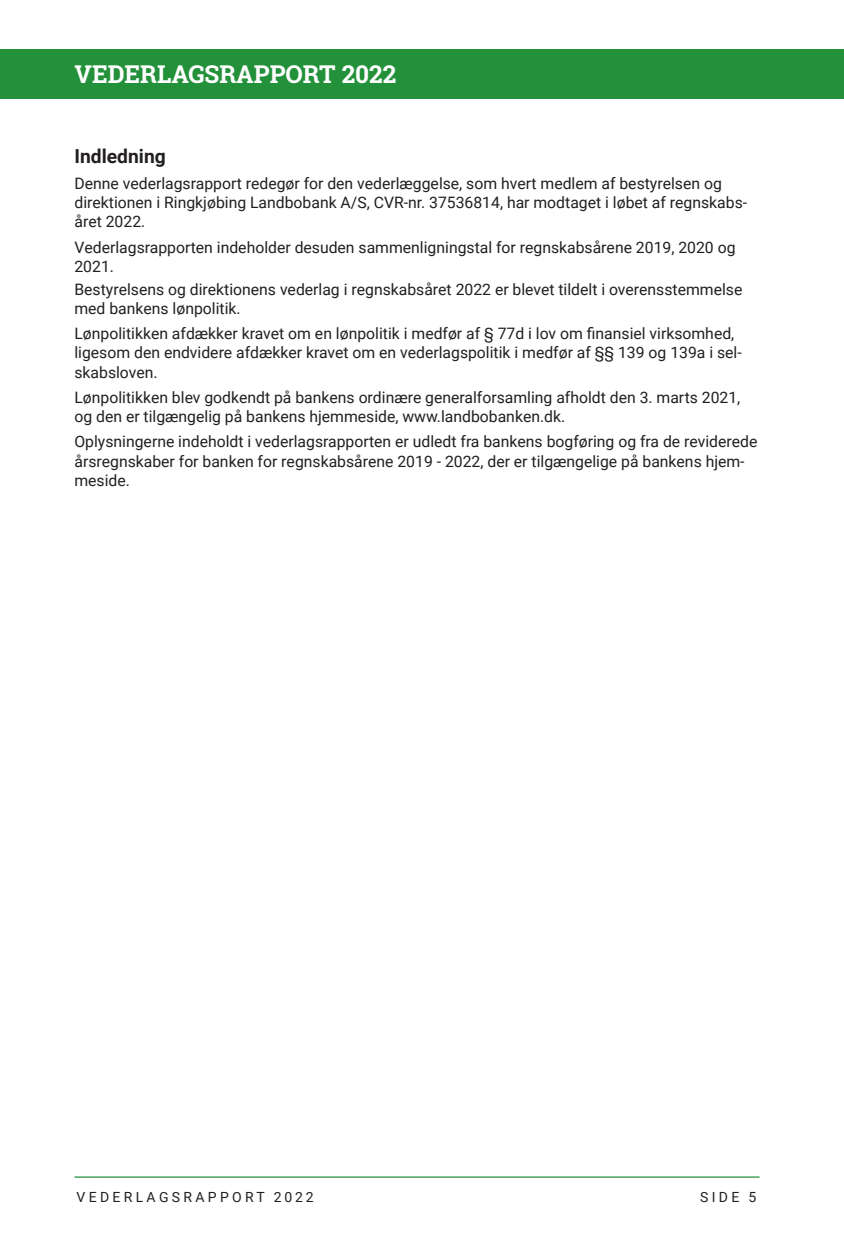
<style>
.page{position:relative;width:844px;height:1241px;background:#fff}
.page>*{position:absolute;margin:0;border:0;box-sizing:border-box;transform-origin:0 0}
.t1{font:700 24.5px "Roboto Slab";color:#fff}
.t2{font:700 19.25px "Roboto";color:#231f20}
.t3{font:15.75px/19.2px "Roboto";color:#231f20}
.t4{font:14px "Roboto";letter-spacing:.235em;color:#231f20}
</style>
<div class="page">
<hr style="left:74px;top:1176px;width:685px;height:1px;background:#23913a">
<div style="left:0;top:50px;width:843px;height:49px;background:#23913a"></div>
<h1 class="t1" style="left:74px;top:57px;width:323px">VEDERLAGSRAPPORT 2022</h1>
<p class="t2" style="left:74px;top:142px;width:93px">Indledning</p>
<p class="t3" style="left:74px;top:173px;width:674px">Denne vederlagsrapport redegør for den vederlæggelse, som hvert medlem af bestyrelsen og direktionen i Ringkjøbing Landbobank A/S, CVR-nr. 37536814, har modtaget i løbet af regnskabs&shy;året 2022.</p>
<p class="t3" style="left:74px;top:237px;width:662px">Vederlagsrapporten indeholder desuden sammenligningstal for regnskabsårene 2019, 2020 og<br>2021.</p>
<p class="t3" style="left:74px;top:279px;width:669px">Bestyrelsens og direktionens vederlag i regnskabsåret 2022 er blevet tildelt i overensstemmelse med bankens lønpolitik.</p>
<p class="t3" style="left:74px;top:323px;width:668px">Lønpolitikken afdækker kravet om en lønpolitik i medfør af § 77d i lov om finansiel virksomhed, ligesom den endvidere afdækker kravet om en vederlagspolitik i medfør af §§ 139 og 139a i sel&shy;skabsloven.</p>
<p class="t3" style="left:74px;top:387px;width:667px">Lønpolitikken blev godkendt på bankens ordinære generalforsamling afholdt den 3. marts 2021, og den er tilgængelig på bankens hjemmeside, www.landbobanken.dk.</p>
<p class="t3" style="left:74px;top:431px;width:684px">Oplysningerne indeholdt i vederlagsrapporten er udledt fra bankens bogføring og fra de reviderede årsregnskaber for banken for regnskabsårene 2019 - 2022, der er tilgængelige på bankens hjem&shy;meside.</p>
<p class="t4" style="left:77px;top:1186px;width:238px">VEDERLAGSRAPPORT 2022</p>
<p class="t4" style="left:700px;top:1186px;width:58px">SIDE 5</p>
</div>
